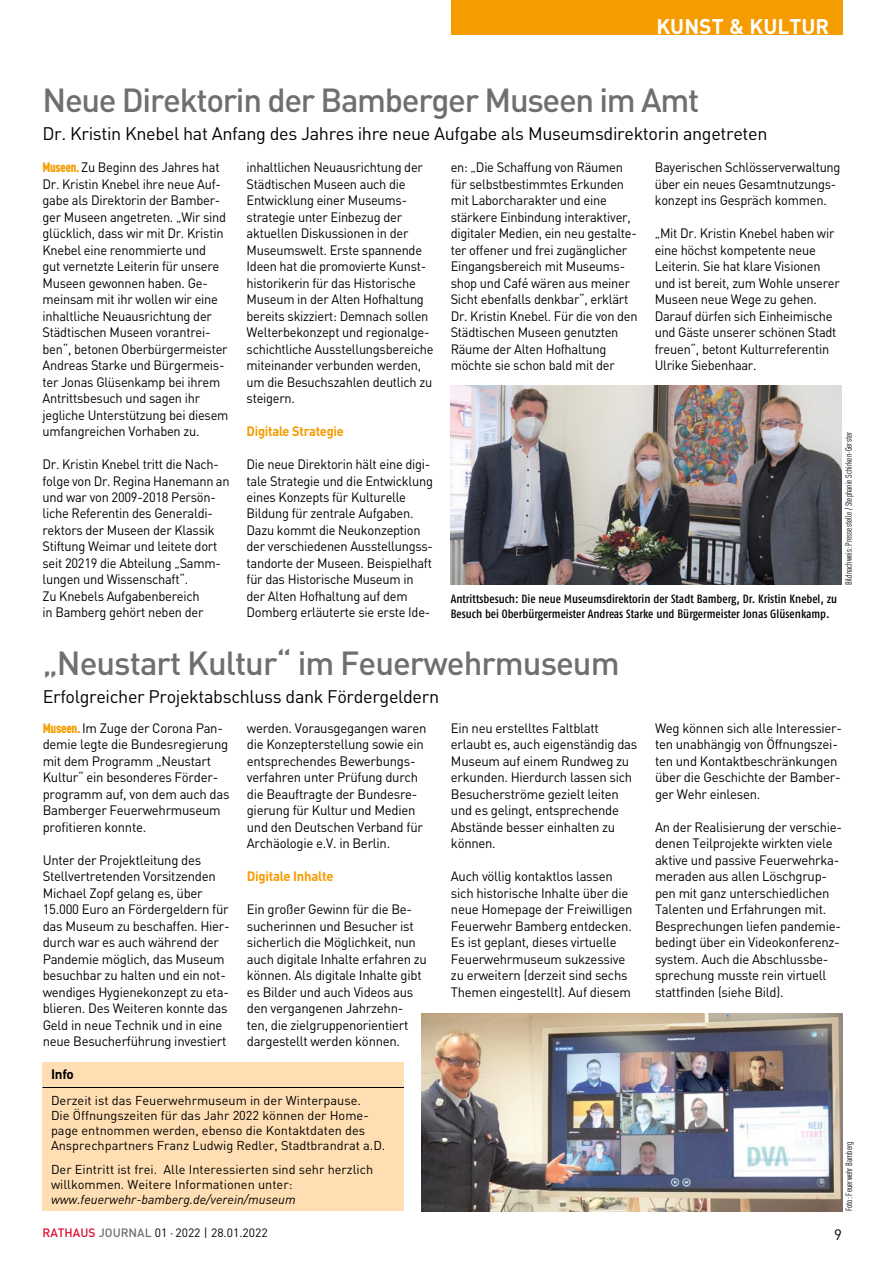
<style>
.page{position:relative;width:893px;height:1263px;background:#fff}
.page>*{position:absolute;margin:0;border:0;box-sizing:border-box;transform-origin:0 0}
.t1{font:500 33px "DIN";letter-spacing:-.04em;color:#706f6f}
.t2{font:700 21px "DIN";color:#fff}
.t3{font:18px "DIN";letter-spacing:-.02em;color:#000}
.t4{font:15px "DIN";color:#000}
.t5{font:13.5px/16.5px "DIN";letter-spacing:-.02em;color:#000;scale:.95 1}
.t6{font:13.5px/16.5px "DIN";letter-spacing:-.02em;color:#000}
.t7{font:700 13.5px "DIN";letter-spacing:-.02em;color:#f59c00;scale:.95 1}
.t8{font:700 13.5px "DIN";letter-spacing:-.02em;color:#f59c00}
.t9{font:700 13.5px "DIN";color:#000}
.t10{font:12.75px/15px "DIN";color:#000}
.t11{font:500 12px/15px "Fago Co";color:#000}
.t12{font:12px "DIN";color:#000}
.t13{font:9px "DIN Cond";color:#000}
.s1{font-family:"DIN Cond";font-weight:900;color:#f59c00}
.s2{font-style:italic}
.s3{font-weight:500;color:#dd0b2f}
.s4{font-weight:500;color:#706f6f}
</style>
<div class="page">
<div style="left:451px;top:0;width:391px;height:34px;background:#f59c00"></div>
<img style="left:422px;top:1014px;width:420px;height:197px">
<div style="left:43px;top:1062px;width:361px;height:148px;background:#fedeb2"></div>
<hr style="left:43px;top:1087px;width:361px;height:1px;background:#000">
<img style="left:451px;top:385px;width:391px;height:200px">
<h2 class="t2" style="left:656px;top:12px;width:174px">KUNST &amp; KULTUR</h2>
<h3 class="t1" style="left:43px;top:79px;width:658px">Neue Direktorin der Bamberger Museen im Amt</h3>
<p class="t3" style="left:43px;top:122px;width:726px">Dr. Kristin Knebel hat Anfang des Jahres ihre neue Aufgabe als Museumsdirektorin angetreten</p>
<p class="t5" style="left:43px;top:159px;width:197px"><span class="s1">Museen.</span> Zu Beginn des Jahres hat<br>Dr. Kristin Knebel ihre neue Auf&shy;gabe als Direktorin der Bamber&shy;ger Museen angetreten. „Wir sind glücklich, dass wir mit Dr. Kristin<br>Knebel eine renommierte und<br>gut vernetzte Leiterin für unsere<br>Museen gewonnen haben. Ge&shy;meinsam mit ihr wollen wir eine inhaltliche Neuausrichtung der<br>Städtischen Museen vorantrei&shy;ben“, betonen Oberbürgermeister<br>Andreas Starke und Bürgermeis&shy;ter Jonas Glüsenkamp bei ihrem<br>Antrittsbesuch und sagen ihr jegliche Unterstützung bei diesem umfangreichen Vorhaben zu.</p>
<p class="t5" style="left:43px;top:456px;width:198px">Dr. Kristin Knebel tritt die Nach&shy;folge von Dr. Regina Hanemann an und war von 2009-2018 Persön&shy;liche Referentin des Generaldi&shy;rektors der Museen der Klassik<br>Stiftung Weimar und leitete dort seit 20219 die Abteilung „Samm&shy;lungen und Wissenschaft“.</p>
<p class="t5" style="left:43px;top:587px;width:171px">Zu Knebels Aufgabenbereich in Bamberg gehört neben der</p>
<p class="t5" style="left:247px;top:159px;width:198px">inhaltlichen Neuausrichtung der<br>Städtischen Museen auch die<br>Entwicklung einer Museums&shy;strategie unter Einbezug der aktuellen Diskussionen in der<br>Museumswelt. Erste spannende<br>Ideen hat die promovierte Kunst&shy;historikerin für das Historische<br>Museum in der Alten Hofhaltung bereits skizziert: Demnach sollen<br>Welterbekonzept und regionalge&shy;schichtliche Ausstellungsbereiche miteinander verbunden werden, um die Besuchszahlen deutlich zu steigern.</p>
<h4 class="t7" style="left:247px;top:422px;width:104px">Digitale Strategie</h4>
<p class="t5" style="left:247px;top:456px;width:198px">Die neue Direktorin hält eine digi&shy;tale Strategie und die Entwicklung eines Konzepts für Kulturelle<br>Bildung für zentrale Aufgaben.<br>Dazu kommt die Neukonzeption der verschiedenen Ausstellungss&shy;tandorte der Museen. Beispielhaft für das Historische Museum in der Alten Hofhaltung auf dem<br>Domberg erläuterte sie erste Ide-</p>
<p class="t5" style="left:451px;top:159px;width:198px">en: „Die Schaffung von Räumen für selbstbestimmtes Erkunden mit Laborcharakter und eine stärkere Einbindung interaktiver, digitaler Medien, ein neu gestalte&shy;ter offener und frei zugänglicher<br>Eingangsbereich mit Museums&shy;shop und Café wären aus meiner<br>Sicht ebenfalls denkbar“, erklärt<br>Dr. Kristin Knebel. Für die von den<br>Städtischen Museen genutzten<br>Räume der Alten Hofhaltung möchte sie schon bald mit der</p>
<p class="t5" style="left:655px;top:159px;width:197px">Bayerischen Schlösserverwaltung über ein neues Gesamtnutzungs&shy;konzept ins Gespräch kommen.</p>
<p class="t5" style="left:655px;top:225px;width:196px">„Mit Dr. Kristin Knebel haben wir eine höchst kompetente neue<br>Leiterin. Sie hat klare Visionen und ist bereit, zum Wohle unserer<br>Museen neue Wege zu gehen.<br>Darauf dürfen sich Einheimische und Gäste unserer schönen Stadt freuen“, betont Kulturreferentin<br>Ulrike Siebenhaar.</p>
<p class="t11" style="left:451px;top:591px;width:388px">Antrittsbesuch: Die neue Museumsdirektorin der Stadt Bamberg, Dr. Kristin Knebel, zu<br>Besuch bei Oberbürgermeister Andreas Starke und Bürgermeister Jonas Glüsenkamp.</p>
<p class="t13" style="left:843px;top:585px;width:155px;rotate:-90deg">Bildnachweis: Pressestelle / Stephanie Schirken-Gerster</p>
<h3 class="t1" style="left:43px;top:642px;width:578px">„Neustart Kultur“ im Feuerwehrmuseum</h3>
<p class="t3" style="left:43px;top:685px;width:398px">Erfolgreicher Projektabschluss dank Fördergeldern</p>
<p class="t6" style="left:43px;top:719px;width:188px"><span class="s1">Museen.</span>Im Zuge der Corona Pan&shy;demie legte die Bundesregierung mit dem Programm „Neustart<br>Kultur“ ein besonderes Förder&shy;programm auf, von dem auch das<br>Bamberger Feuerwehrmuseum profitieren konnte.</p>
<p class="t6" style="left:43px;top:851px;width:189px">Unter der Projektleitung des<br>Stellvertretenden Vorsitzenden<br>Michael Zopf gelang es, über<br>15.000 Euro an Fördergeldern für das Museum zu beschaffen. Hier&shy;durch war es auch während der<br>Pandemie möglich, das Museum besuchbar zu halten und ein not&shy;wendiges Hygienekonzept zu eta&shy;blieren. Des Weiteren konnte das<br>Geld in neue Technik und in eine neue Besucherführung investiert</p>
<p class="t6" style="left:247px;top:719px;width:181px">werden. Vorausgegangen waren die Konzepterstellung sowie ein entsprechendes Bewerbungs&shy;verfahren unter Prüfung durch die Beauftragte der Bundesre&shy;gierung für Kultur und Medien und den Deutschen Verband für<br>Archäologie e.V. in Berlin.</p>
<h4 class="t8" style="left:247px;top:867px;width:88px">Digitale Inhalte</h4>
<p class="t6" style="left:247px;top:901px;width:182px">Ein großer Gewinn für die Be&shy;sucherinnen und Besucher ist sicherlich die Möglichkeit, nun auch digitale Inhalte erfahren zu können. Als digitale Inhalte gibt es Bilder und auch Videos aus den vergangenen Jahrzehn&shy;ten, die zielgruppenorientiert dargestellt werden können.</p>
<h4 class="t9" style="left:51px;top:1065px;width:24px">Info</h4>
<p class="t10" style="left:51px;top:1093px;width:336px">Derzeit ist das Feuerwehrmuseum in der Winterpause.<br>Die Öffnungszeiten für das Jahr 2022 können der Home&shy;page entnommen werden, ebenso die Kontaktdaten des Ansprechpartners Franz Ludwig Redler, Stadtbrandrat a.D.</p>
<p class="t10" style="left:51px;top:1161px;width:324px">Der Eintritt ist frei. Alle Interessierten sind sehr herzlich willkommen. Weitere Informationen unter: <span class="s2">www.feuerwehr-bamberg.de/verein/museum</span></p>
<p class="t6" style="left:451px;top:719px;width:188px">Ein neu erstelltes Faltblatt erlaubt es, auch eigenständig das<br>Museum auf einem Rundweg zu erkunden. Hierdurch lassen sich<br>Besucherströme gezielt leiten und es gelingt, entsprechende<br>Abstände besser einhalten zu können.</p>
<p class="t6" style="left:451px;top:868px;width:183px">Auch völlig kontaktlos lassen sich historische Inhalte über die neue Homepage der Freiwilligen<br>Feuerwehr Bamberg entdecken.<br>Es ist geplant, dieses virtuelle<br>Feuerwehrmuseum sukzessive zu erweitern (derzeit sind sechs<br>Themen eingestellt). Auf diesem</p>
<p class="t6" style="left:655px;top:719px;width:189px">Weg können sich alle Interessier&shy;ten unabhängig von Öffnungszei&shy;ten und Kontaktbeschränkungen über die Geschichte der Bamber&shy;ger Wehr einlesen.</p>
<p class="t6" style="left:655px;top:818px;width:189px">An der Realisierung der verschie&shy;denen Teilprojekte wirkten viele aktive und passive Feuerwehrka&shy;meraden aus allen Löschgrup&shy;pen mit ganz unterschiedlichen<br>Talenten und Erfahrungen mit.<br>Besprechungen liefen pandemie&shy;bedingt über ein Videokonferenz&shy;system. Auch die Abschlussbe&shy;sprechung musste rein virtuell stattfinden (siehe Bild).</p>
<p class="t13" style="left:844px;top:1211px;width:71px;rotate:-90deg">Foto: Feuerwehr Bamberg</p>
<p class="t12" style="left:43px;top:1225px;width:227px"><span class="s3">RATHAUS</span> <span class="s4">JOURNAL</span> 01 · 2022 | 28.01.2022</p>
<p class="t4" style="left:834px;top:1225px;width:9px">9</p>
</div>
